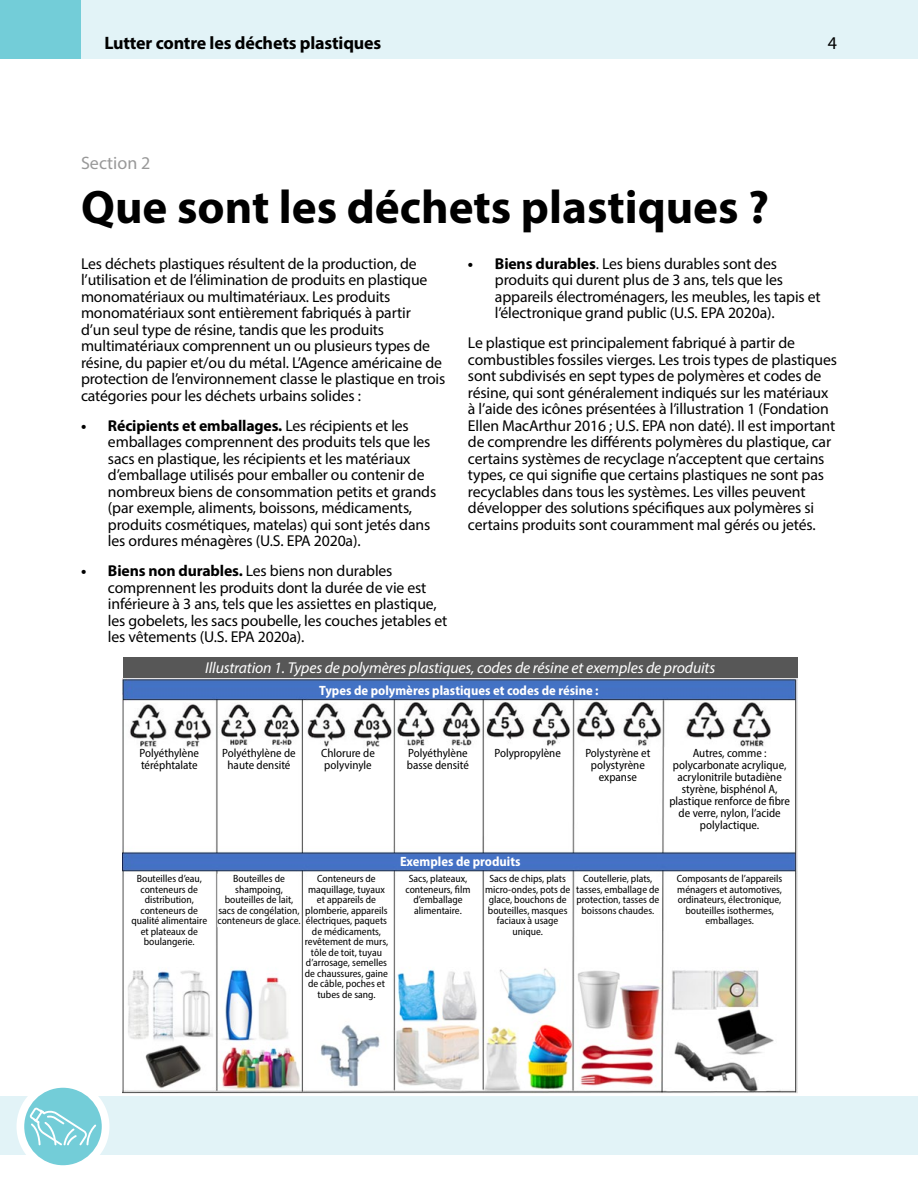
<style>
.page{position:relative;width:918px;height:1188px;background:#fff}
.page>*{position:absolute;margin:0;border:0;box-sizing:border-box;transform-origin:0 0}
.t1{font:700 47.25px "Myriad Pro";color:#000}
.t2{font:700 18px "Myriad Pro";letter-spacing:-.01em;color:#000}
.t3{font:18px "Myriad Pro";color:#999}
.t4{font:18px "Myriad Pro";color:#000}
.t5{font:15.75px/16.5px "Myriad Pro";letter-spacing:-.01em;color:#000}
.t6{font:italic 15.75px "Myriad Pro";letter-spacing:-.01em;color:#fff}
.t7{font:700 semi-condensed 13.5px "Myriad Pro";color:#fff}
.t8{font:semi-condensed 12px/12px "Myriad Pro";color:#000}
.t9{font:semi-condensed 10.5px/10.5px "Myriad Pro";color:#000;text-align:center}
.s1{font-weight:700}
</style>
<div class="page">
<div style="left:0;top:1096px;width:918px;height:58px;background:#e2f3f7"></div>
<div style="left:81px;top:0;width:837px;height:58px;background:#e2f3f7"></div>
<div style="left:0;top:0;width:81px;height:58px;background:#73cdd8"></div>
<div style="left:16px;top:1080px;width:94px;height:93px;background:#fff;border-radius:50%"></div>
<div style="left:24px;top:1088px;width:78px;height:77px;background:#73cdd8;border-radius:50%"></div>
<svg style="left:30px;top:1108px;width:66px;height:37px"></svg>
<div style="left:123px;top:657px;width:675px;height:33px;background:#575757"></div>
<img style="left:123px;top:679px;width:675px;height:415px">
<p class="t2" style="left:104px;top:31px;width:278px">Lutter contre les déchets plastiques</p>
<p class="t4" style="left:828px;top:32px;width:11px">4</p>
<p class="t3" style="left:81px;top:152px;width:71px">Section 2</p>
<h1 class="t1" style="left:81px;top:177px;width:690px">Que sont les déchets plastiques ?</h1>
<p class="t5" style="left:81px;top:255px;width:366px">Les déchets plastiques résultent de la production, de l’utilisation et de l’élimination de produits en plastique monomatériaux ou multimatériaux. Les produits monomatériaux sont entièrement fabriqués à partir<br>d’un seul type de résine, tandis que les produits multimatériaux comprennent un ou plusieurs types de résine, du papier et/ou du métal. L’Agence américaine de protection de l’environnement classe le plastique en trois catégories pour les déchets urbains solides :</p>
<p class="t5" style="left:108px;top:417px;width:330px;text-indent:-27px"><span class="s1">• Récipients et emballages.</span> Les récipients et les emballages comprennent des produits tels que les sacs en plastique, les récipients et les matériaux d’emballage utilisés pour emballer ou contenir de nombreux biens de consommation petits et grands (par exemple, aliments, boissons, médicaments, produits cosmétiques, matelas) qui sont jetés dans les ordures ménagères (U.S. EPA 2020a).</p>
<p class="t5" style="left:108px;top:563px;width:341px;text-indent:-27px"><span class="s1">• Biens non durables.</span> Les biens non durables comprennent les produits dont la durée de vie est inférieure à 3 ans, tels que les assiettes en plastique, les gobelets, les sacs poubelle, les couches jetables et les vêtements (U.S. EPA 2020a).</p>
<p class="t6" style="left:205px;top:658px;width:511px">Illustration 1. Types de polymères plastiques, codes de résine et exemples de produits</p>
<p class="t7" style="left:319px;top:682px;width:281px">Types de polymères plastiques et codes de résine :</p>
<p class="t5" style="left:495px;top:255px;width:327px;text-indent:-27px"><span class="s1">• Biens durables</span>. Les biens durables sont des produits qui durent plus de 3 ans, tels que les appareils électroménagers, les meubles, les tapis et l’électronique grand public (U.S. EPA 2020a).</p>
<p class="t5" style="left:468px;top:335px;width:371px">Le plastique est principalement fabriqué à partir de combustibles fossiles vierges. Les trois types de plastiques sont subdivisés en sept types de polymères et codes de résine, qui sont généralement indiqués sur les matériaux à l’aide des icônes présentées à l’illustration 1 (Fondation Ellen MacArthur 2016 ; U.S. EPA non daté). Il est important de comprendre les différents polymères du plastique, car certains systèmes de recyclage n’acceptent que certains types, ce qui signifie que certains plastiques ne sont pas recyclables dans tous les systèmes. Les villes peuvent développer des solutions spécifiques aux polymères si certains produits sont couramment mal gérés ou jetés.</p>
<p class="t8" style="left:140px;top:747px;width:61px">Polyéthylène téréphtalate</p>
<p class="t8" style="left:222px;top:747px;width:75px;text-align:center">Polyéthylène de haute densité</p>
<p class="t8" style="left:321px;top:747px;width:55px">Chlorure de polyvinyle</p>
<p class="t8" style="left:407px;top:747px;width:64px">Polyéthylène basse densité</p>
<p class="t8" style="left:495px;top:747px;width:68px">Polypropylène</p>
<p class="t8" style="left:585px;top:747px;width:67px;text-align:center">Polystyrène et polystyrène expanse</p>
<p class="t8" style="left:669px;top:747px;width:122px;text-align:center">Autres, comme : polycarbonate acrylique, acrylonitrile butadiène styrène, bisphénol A, plastique renforce de fibre de verre, nylon, l’acide polylactique.</p>
<p class="t7" style="left:400px;top:853px;width:122px">Exemples de produits</p>
<p class="t9" style="left:131px;top:873px;width:77px">Bouteilles d’eau, conteneurs de distribution, conteneurs de qualité alimentaire et plateaux de boulangerie.</p>
<p class="t9" style="left:218px;top:873px;width:84px">Bouteilles de shampoing, bouteilles de lait, sacs de congélation, conteneurs de glace.</p>
<p class="t9" style="left:305px;top:873px;width:85px">Conteneurs de maquillage, tuyaux et appareils de plomberie, appareils électriques, paquets de médicaments, revêtement de murs, tôle de toit, tuyau d’arrosage, semelles de chaussures, gaine de câble, poches et tubes de sang.</p>
<p class="t9" style="left:406px;top:873px;width:66px">Sacs, plateaux, conteneurs, film d’emballage alimentaire.</p>
<p class="t9" style="left:485px;top:873px;width:87px">Sacs de chips, plats micro-ondes, pots de glace, bouchons de bouteilles, masques faciaux à usage unique.</p>
<p class="t9" style="left:576px;top:873px;width:85px">Coutellerie, plats, tasses, emballage de protection, tasses de boissons chaudes.</p>
<p class="t9" style="left:677px;top:873px;width:107px">Composants de l’appareils ménagers et automotives, ordinateurs, électronique, bouteilles isothermes, emballages.</p>
</div>
